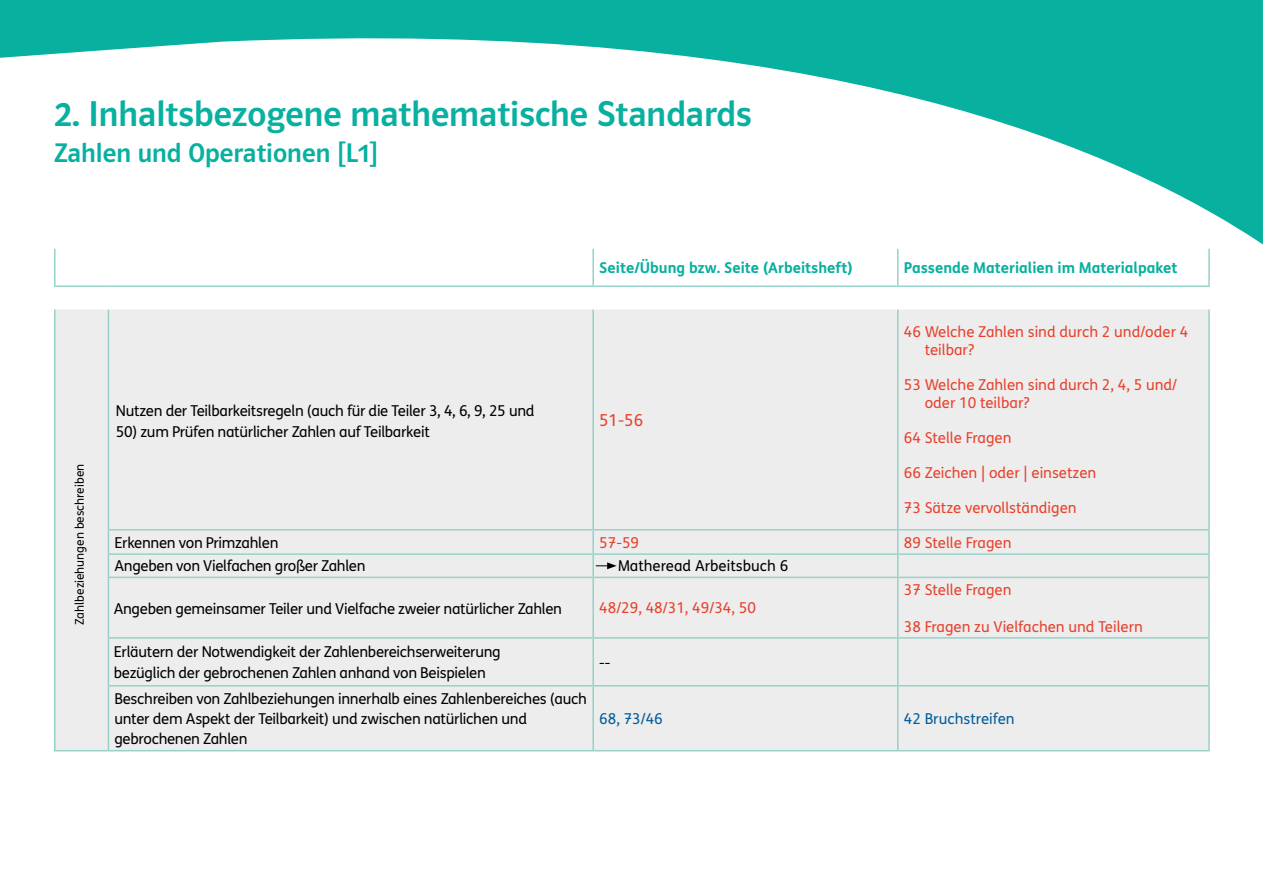
<style>
.page{position:relative;width:1263px;height:893px;background:#fff}
.page>*{position:absolute;margin:0;border:0;box-sizing:border-box;transform-origin:0 0}
.t1{font:36px "Polo ST11 K Krftg";color:#08b0a0}
.t2{font:27px "Polo ST11 K Krftg";color:#08b0a0}
.t3{font:16.5px "FS Klett GSV";color:#e8412c}
.t4{font:15px/20.2px "FS Klett GSV";letter-spacing:-.02em;color:#000}
.t5{font:15px/18px "FS Klett GSV";color:#e8412c}
.t6{font:700 15px "FS Klett GSV";color:#08b0a0}
.t7{font:15px "FS Klett GSV";color:#005d9a}
.t8{font:15px "FS Klett GSV";color:#000}
.t9{font:12px "FS Klett GSV";color:#000}
</style>
<div class="page">
<svg style="left:0;top:0;width:1263px;height:244px"></svg>
<div style="left:56px;top:310px;width:1152px;height:440px;background:#ededed"></div>
<hr style="left:54px;top:249px;width:2px;height:37px;background:#98d1c7">
<hr style="left:592px;top:249px;width:2px;height:37px;background:#98d1c7">
<hr style="left:897px;top:249px;width:1px;height:37px;background:#98d1c7">
<hr style="left:1208px;top:249px;width:2px;height:37px;background:#98d1c7">
<hr style="left:54px;top:286px;width:54px;height:1px;background:#98d1c7">
<hr style="left:108px;top:286px;width:485px;height:1px;background:#98d1c7">
<hr style="left:593px;top:286px;width:305px;height:1px;background:#98d1c7">
<hr style="left:898px;top:286px;width:312px;height:1px;background:#98d1c7">
<hr style="left:54px;top:310px;width:2px;height:220px;background:#98d1c7">
<hr style="left:108px;top:310px;width:1px;height:219px;background:#98d1c7">
<hr style="left:592px;top:310px;width:2px;height:219px;background:#98d1c7">
<hr style="left:897px;top:310px;width:1px;height:219px;background:#98d1c7">
<hr style="left:1208px;top:310px;width:2px;height:219px;background:#98d1c7">
<hr style="left:54px;top:530px;width:2px;height:24px;background:#98d1c7">
<hr style="left:593px;top:529px;width:305px;height:1px;background:#98d1c7">
<hr style="left:592px;top:530px;width:2px;height:23px;background:#98d1c7">
<hr style="left:898px;top:529px;width:312px;height:1px;background:#98d1c7">
<hr style="left:1208px;top:530px;width:2px;height:23px;background:#98d1c7">
<hr style="left:54px;top:554px;width:2px;height:23px;background:#98d1c7">
<svg style="left:108px;top:530px;width:1px;height:47px"></svg>
<hr style="left:593px;top:553px;width:305px;height:2px;background:#98d1c7">
<hr style="left:592px;top:555px;width:2px;height:22px;background:#98d1c7">
<hr style="left:898px;top:553px;width:312px;height:2px;background:#98d1c7">
<svg style="left:897px;top:530px;width:1px;height:47px"></svg>
<hr style="left:1208px;top:555px;width:2px;height:22px;background:#98d1c7">
<hr style="left:54px;top:577px;width:2px;height:61px;background:#98d1c7">
<hr style="left:108px;top:578px;width:1px;height:59px;background:#98d1c7">
<hr style="left:898px;top:577px;width:312px;height:1px;background:#98d1c7">
<hr style="left:1208px;top:578px;width:2px;height:59px;background:#98d1c7">
<hr style="left:54px;top:638px;width:2px;height:48px;background:#98d1c7">
<hr style="left:108px;top:639px;width:1px;height:46px;background:#98d1c7">
<hr style="left:592px;top:639px;width:2px;height:46px;background:#98d1c7">
<hr style="left:898px;top:637px;width:312px;height:2px;background:#98d1c7">
<hr style="left:897px;top:639px;width:1px;height:46px;background:#98d1c7">
<hr style="left:1208px;top:639px;width:2px;height:46px;background:#98d1c7">
<hr style="left:54px;top:686px;width:2px;height:64px;background:#98d1c7">
<hr style="left:108px;top:687px;width:1px;height:63px;background:#98d1c7">
<hr style="left:593px;top:685px;width:305px;height:2px;background:#98d1c7">
<hr style="left:592px;top:687px;width:2px;height:63px;background:#98d1c7">
<hr style="left:898px;top:685px;width:312px;height:2px;background:#98d1c7">
<hr style="left:897px;top:687px;width:1px;height:63px;background:#98d1c7">
<hr style="left:1208px;top:687px;width:2px;height:63px;background:#98d1c7">
<hr style="left:593px;top:750px;width:305px;height:1px;background:#98d1c7">
<hr style="left:898px;top:750px;width:312px;height:1px;background:#98d1c7">
<hr style="left:108px;top:685px;width:485px;height:2px;background:#98d1c7">
<hr style="left:54px;top:750px;width:54px;height:1px;background:#98d1c7">
<hr style="left:108px;top:750px;width:485px;height:1px;background:#98d1c7">
<hr style="left:593px;top:577px;width:305px;height:1px;background:#98d1c7">
<hr style="left:592px;top:578px;width:2px;height:59px;background:#98d1c7">
<hr style="left:897px;top:578px;width:1px;height:59px;background:#98d1c7">
<hr style="left:593px;top:637px;width:305px;height:2px;background:#98d1c7">
<hr style="left:108px;top:529px;width:485px;height:1px;background:#98d1c7">
<hr style="left:108px;top:553px;width:485px;height:2px;background:#98d1c7">
<hr style="left:108px;top:577px;width:485px;height:1px;background:#98d1c7">
<hr style="left:108px;top:637px;width:485px;height:2px;background:#98d1c7">
<svg style="left:596px;top:562px;width:21px;height:7px"></svg>
<h1 class="t1" style="left:54px;top:94px;width:699px">2. Inhaltsbezogene mathematische Standards</h1>
<h2 class="t2" style="left:54px;top:138px;width:325px">Zahlen und Operationen [L1]</h2>
<p class="t9" style="left:71px;top:625px;width:162px;rotate:-90deg">Zahlbeziehungen beschreiben</p>
<p class="t4" style="left:116px;top:401px;width:420px">Nutzen der Teilbarkeitsregeln (auch für die Teiler 3, 4, 6, 9, 25 und</p>
<p class="t4" style="left:116px;top:421px;width:315px">50) zum Prüfen natürlicher Zahlen auf Teilbarkeit</p>
<p class="t6" style="left:599px;top:256px;width:255px">Seite/Übung bzw. Seite (Arbeitsheft)</p>
<p class="t6" style="left:904px;top:256px;width:275px">Passende Materialien im Materialpaket</p>
<p class="t3" style="left:599px;top:409px;width:45px">51-56</p>
<p class="t5" style="left:925px;top:323px;width:265px;text-indent:-21px">46 Welche Zahlen sind durch 2 und/oder 4 teilbar?</p>
<p class="t5" style="left:925px;top:376px;width:254px;text-indent:-21px">53 Welche Zahlen sind durch 2, 4, 5 und/ oder 10 teilbar?</p>
<p class="t5" style="left:904px;top:429px;width:109px">64 Stelle Fragen</p>
<p class="t5" style="left:904px;top:464px;width:194px">66 Zeichen | oder | einsetzen</p>
<p class="t5" style="left:904px;top:499px;width:174px">73 Sätze vervollständigen</p>
<p class="t4" style="left:114px;top:532px;width:166px">Erkennen von Primzahlen</p>
<p class="t5" style="left:599px;top:533px;width:41px">57-59</p>
<p class="t5" style="left:904px;top:533px;width:109px">89 Stelle Fragen</p>
<p class="t4" style="left:114px;top:556px;width:253px">Angeben von Vielfachen großer Zahlen</p>
<p class="t8" style="left:618px;top:556px;width:172px">Matheread Arbeitsbuch 6</p>
<p class="t5" style="left:599px;top:599px;width:158px">48/29, 48/31, 49/34, 50</p>
<p class="t5" style="left:904px;top:580px;width:109px">37 Stelle Fragen</p>
<p class="t5" style="left:904px;top:617px;width:241px">38 Fragen zu Vielfachen und Teilern</p>
<p class="t4" style="left:114px;top:598px;width:450px">Angeben gemeinsamer Teiler und Vielfache zweier natürlicher Zahlen</p>
<p class="t4" style="left:114px;top:642px;width:388px">Erläutern der Notwendigkeit der Zahlenbereichserweiterung bezüglich der gebrochenen Zahlen anhand von Beispielen</p>
<p class="t4" style="left:599px;top:652px;width:13px">--</p>
<p class="t4" style="left:114px;top:688px;width:474px">Beschreiben von Zahlbeziehungen innerhalb eines Zahlenbereiches (auch unter dem Aspekt der Teilbarkeit) und zwischen natürlichen und gebrochenen Zahlen</p>
<p class="t7" style="left:599px;top:708px;width:65px">68, 73/46</p>
<p class="t7" style="left:904px;top:708px;width:112px">42 Bruchstreifen</p>
</div>
